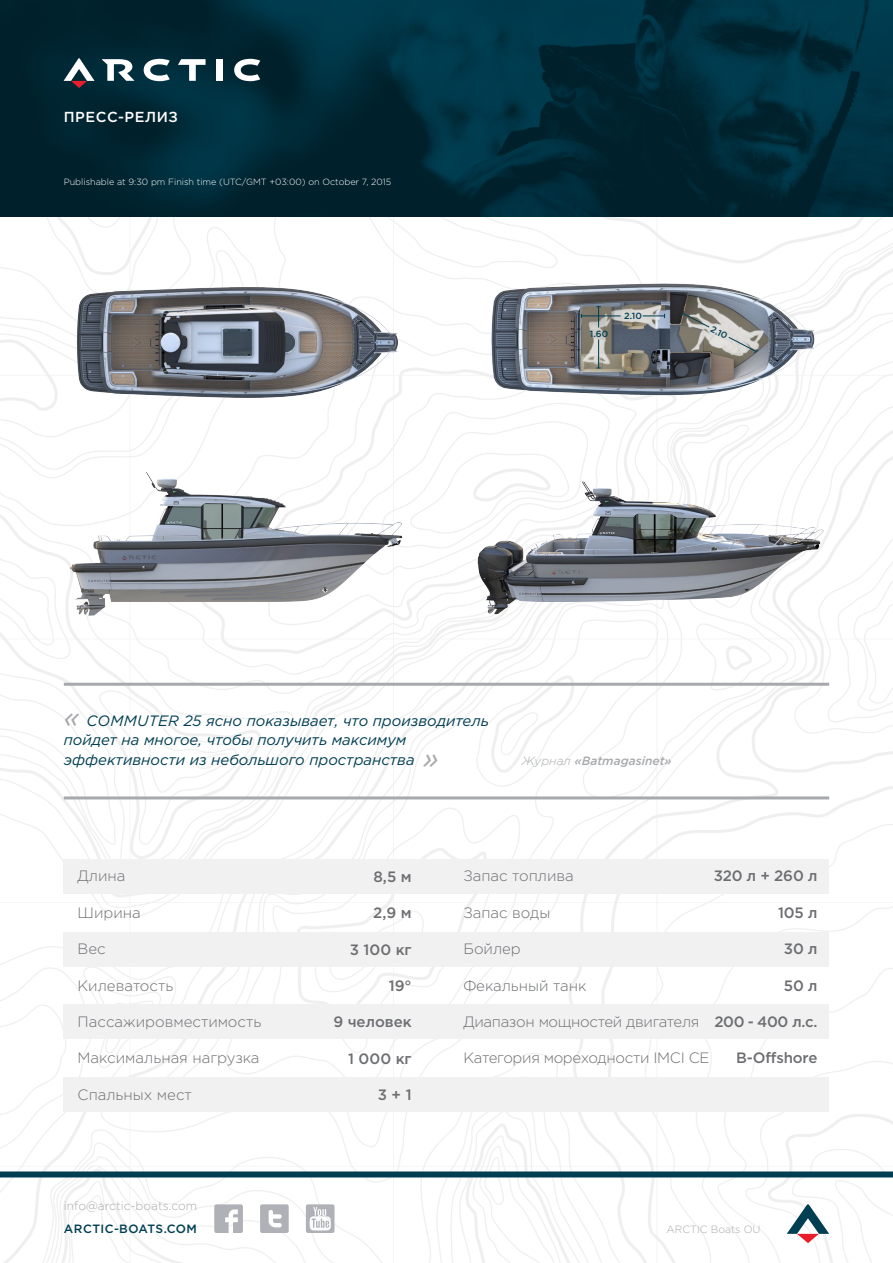
<style>
.page{position:relative;width:893px;height:1263px;background:#fff}
.page>*{position:absolute;margin:0;border:0;box-sizing:border-box;transform-origin:0 0}
.t1{font:italic 28.5px "Gotham Pro";color:#a7a9ac}
.t2{font:300 15px "Gotham Pro";color:#6d6e71}
.t3{font:italic 15px/19.5px "Gotham Pro";color:#003e52}
.t4{font:500 15px "Gotham Pro";letter-spacing:-.005em;color:#6d6e71}
.t5{font:300 15px "Gotham Pro";letter-spacing:-.02em;color:#6d6e71}
.t6{font:500 14.55px "Gotham Pro";letter-spacing:.04em;color:#fff}
.t7{font:300 12px "Gotham Pro";color:#a7a9ac}
.t8{font:italic 500 12px "Gotham Pro";color:#a7a9ac}
.t9{font:500 12px "Gotham Pro";letter-spacing:.04em;color:#003e52}
.t10{font:300 10.5px "Gotham Pro";color:#a7a9ac}
.t11{font:300 9px "Gotham Pro";color:#fff}
.t12{font:500 9px "Gotham Pro";color:#003e52}
.s1{font-weight:300}
</style>
<div class="page">
<img style="left:0;top:216px;width:893px;height:1047px">
<svg style="left:0;top:0;width:893px;height:216px;background:#002b39"></svg>
<svg style="left:144px;top:59px;width:26px;height:22px"></svg>
<svg style="left:234px;top:59px;width:26px;height:22px"></svg>
<div style="left:216px;top:59px;width:7px;height:22px;background:#fff"></div>
<svg style="left:102px;top:59px;width:33px;height:22px"></svg>
<svg style="left:178px;top:59px;width:28px;height:22px"></svg>
<svg style="left:64px;top:58px;width:31px;height:30px"></svg>
<div style="left:0;top:1171px;width:893px;height:6px;background:#003e52"></div>
<img style="left:477px;top:481px;width:352px;height:140px">
<img style="left:68px;top:469px;width:339px;height:153px">
<div style="left:64px;top:859px;width:765px;height:34px;background:#f1f1f2"></div>
<div style="left:64px;top:1005px;width:765px;height:34px;background:#f1f1f2"></div>
<div style="left:64px;top:932px;width:765px;height:34px;background:#f1f1f2"></div>
<div style="left:64px;top:1077px;width:765px;height:35px;background:#f1f1f2"></div>
<img style="left:62px;top:278px;width:345px;height:131px">
<img style="left:477px;top:277px;width:345px;height:127px">
<hr style="left:64px;top:683px;width:765px;height:3px;background:#a7a9ac">
<hr style="left:64px;top:796px;width:765px;height:3px;background:#a7a9ac">
<svg style="left:787px;top:1204px;width:42px;height:39px"></svg>
<svg style="left:214px;top:1204px;width:29px;height:29px"></svg>
<svg style="left:260px;top:1204px;width:29px;height:29px"></svg>
<svg style="left:306px;top:1204px;width:28px;height:29px"></svg>
<svg style="left:643px;top:314px;width:22px;height:4px"></svg>
<svg style="left:682px;top:310px;width:28px;height:18px"></svg>
<svg style="left:596px;top:306px;width:5px;height:21px"></svg>
<svg style="left:596px;top:339px;width:5px;height:30px"></svg>
<hr style="left:581px;top:316px;width:39px;height:1px;background:#003e52">
<svg style="left:728px;top:336px;width:31px;height:18px"></svg>
<p class="t6" style="left:64px;top:108px;width:116px">ПРЕСС-РЕЛИЗ</p>
<p class="t11" style="left:64px;top:177px;width:329px">Publishable at 9:30 pm Finish time (UTC/GMT +03:00) on October 7, 2015</p>
<p class="t12" style="left:590px;top:328px;width:20px">1.60</p>
<p class="t12" style="left:624px;top:311px;width:19px">2.10</p>
<p class="t12" style="left:714px;top:324px;width:19px;rotate:27deg">2.10</p>
<h1 class="t1" style="left:64px;top:701px;width:17px">»</h1>
<p class="t3" style="left:82px;top:710px;width:408px">COMMUTER 25 ЯСНО ПОКАЗЫВАЕТ, ЧТО ПРОИЗВОДИТЕЛЬ ̆ДЕТ НА МНОГОЕ, ЧТОБЫ ПОЛУЧИТЬ МАКСИМУМ</p>
<p class="t3" style="left:64px;top:730px;width:30px">ПОИ</p>
<p class="t3" style="left:64px;top:749px;width:352px">ЭФФЕКТИВНОСТИ ИЗ НЕБОЛЬШОГО ПРОСТРАНСТВА</p>
<h1 class="t1" style="left:423px;top:742px;width:17px">«</h1>
<p class="t8" style="left:522px;top:753px;width:152px"><span class="s1">Журнал</span> «Batmagasinet«</p>
<p class="t2" style="left:78px;top:868px;width:49px">Длина</p>
<p class="t2" style="left:78px;top:904px;width:65px">Ширина</p>
<p class="t2" style="left:78px;top:941px;width:30px">Вес</p>
<p class="t2" style="left:78px;top:977px;width:97px">Килеватость</p>
<p class="t2" style="left:78px;top:1013px;width:185px">Пассажировместимость</p>
<p class="t2" style="left:78px;top:1050px;width:183px">Максимальная нагрузка</p>
<p class="t2" style="left:78px;top:1086px;width:116px">Спальных мест</p>
<p class="t7" style="left:64px;top:1199px;width:135px">info@arctic-boats.com</p>
<p class="t9" style="left:64px;top:1222px;width:135px">ARCTIC-BOATS.COM</p>
<p class="t4" style="left:373px;top:868px;width:40px">8,5 М</p>
<p class="t4" style="left:373px;top:904px;width:40px">2,9 М</p>
<p class="t4" style="left:350px;top:941px;width:63px">3 100 КГ</p>
<p class="t4" style="left:389px;top:977px;width:24px">19°</p>
<p class="t4" style="left:333px;top:1013px;width:80px">9 ЧЕЛОВЕК</p>
<p class="t4" style="left:348px;top:1050px;width:65px">1 000 КГ</p>
<p class="t4" style="left:378px;top:1086px;width:35px">3 + 1</p>
<p class="t4" style="left:714px;top:867px;width:105px">320 Л + 260 Л</p>
<p class="t4" style="left:778px;top:904px;width:41px">105 Л</p>
<p class="t4" style="left:784px;top:940px;width:35px">30Л</p>
<p class="t4" style="left:784px;top:977px;width:35px">50Л</p>
<p class="t4" style="left:714px;top:1013px;width:104px">200 - 400 Л .С.</p>
<p class="t4" style="left:736px;top:1049px;width:83px">B-OFFSHORE</p>
<p class="t2" style="left:463px;top:868px;width:112px">Запас топлива</p>
<p class="t2" style="left:463px;top:904px;width:88px">Запас воды</p>
<p class="t2" style="left:463px;top:941px;width:59px">Бойлер</p>
<p class="t2" style="left:553px;top:977px;width:35px">танк</p>
<p class="t2" style="left:463px;top:977px;width:84px">Фекальный</p>
<p class="t5" style="left:463px;top:1013px;width:238px">Диапазон мощностей двигателя</p>
<p class="t5" style="left:463px;top:1050px;width:248px">Категория мореходности IMCI CE</p>
<p class="t10" style="left:666px;top:1223px;width:96px">ARCTIC Boats OU</p>
</div>
